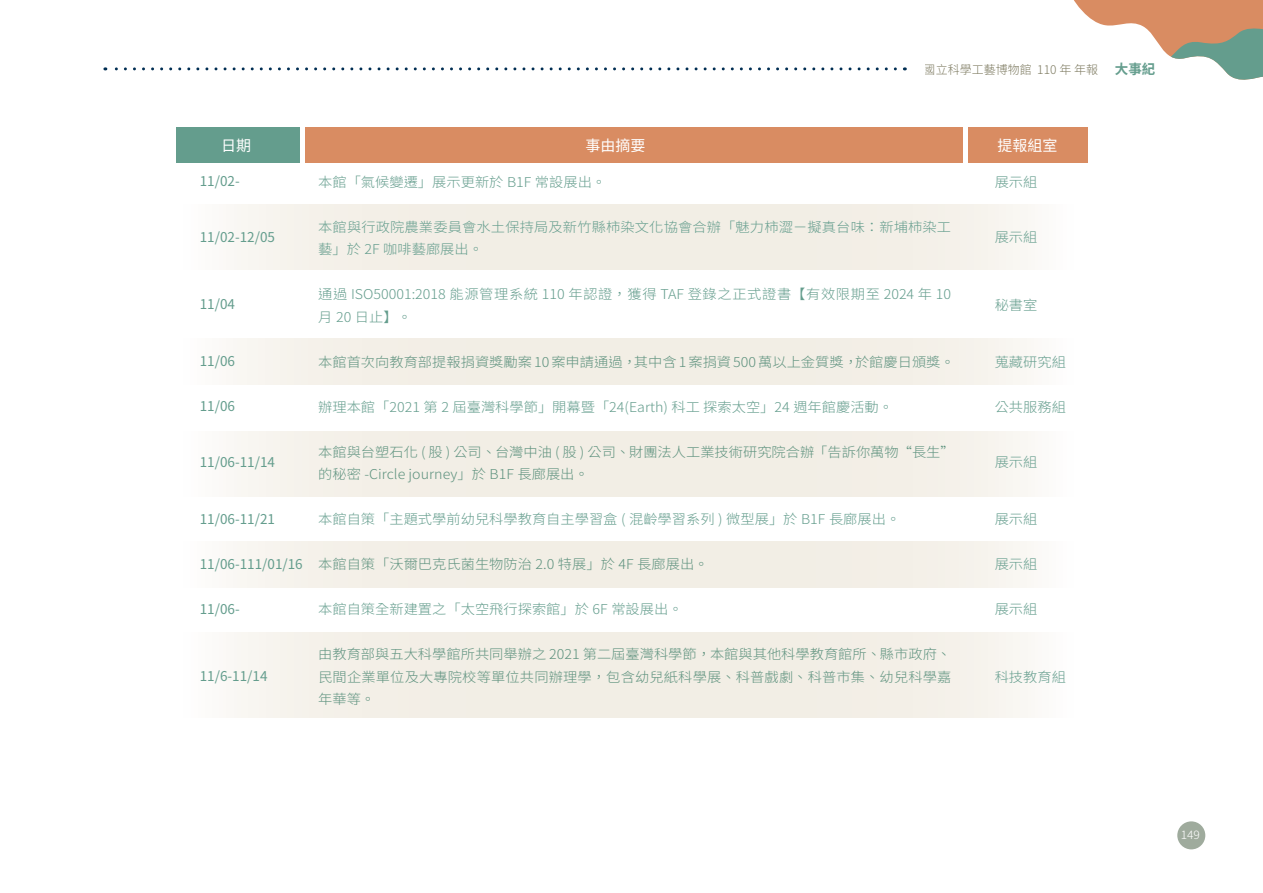
<style>
.page{position:relative;width:1263px;height:893px;background:#fff}
.page>*{position:absolute;margin:0;border:0;box-sizing:border-box;transform-origin:0 0}
.t1{font:15px "Noto Sans Mono CJ Ktc";color:#fff}
.t2{font:300 13.5px/22.5px "Noto Sans CJ Ktc";color:#649d8d;scale:1.05 1}
.t3{font:13.5px "Noto Sans CJ Ktc";color:#649d8d}
.t4{font:300 12px "Noto Sans CJ Ktc";color:#7d7a60}
.t5{font:300 11.4px "Noto Sans CJ Ktc";color:#fff;scale:1.05 1}
.s1{font-family:"Noto Sans Mono CJ Ktc";font-weight:700;font-size:13.5px;color:#649d8d}
</style>
<div class="page">
<div style="left:1177px;top:821px;width:28px;height:28px;background:#9fab9d;border-radius:50%"></div>
<svg style="left:234px;top:204px;width:797px;height:65px;background:#f3efe7"></svg>
<div style="left:176px;top:127px;width:911px;height:36px;background:#d98c62"></div>
<div style="left:176px;top:127px;width:124px;height:36px;background:#649d8d"></div>
<hr style="left:300px;top:122px;width:4px;height:46px;background:#fff">
<hr style="left:964px;top:122px;width:4px;height:46px;background:#fff">
<svg style="left:105px;top:67px;width:790px;height:3px"></svg>
<svg style="left:1074px;top:0;width:189px;height:80px"></svg>
<svg style="left:233px;top:339px;width:798px;height:45px;background:#f3efe7"></svg>
<svg style="left:233px;top:542px;width:798px;height:45px;background:#f3efe7"></svg>
<svg style="left:234px;top:633px;width:797px;height:85px;background:#f3efe7"></svg>
<svg style="left:234px;top:432px;width:797px;height:65px;background:#f3efe7"></svg>
<p class="t4" style="left:924px;top:63px;width:233px">國立科學工藝博物館 110 年 年報 <span class="s1">大事紀</span></p>
<p class="t1" style="left:221px;top:137px;width:31px">日期</p>
<p class="t1" style="left:585px;top:137px;width:61px">事由摘要</p>
<p class="t1" style="left:997px;top:137px;width:61px">提報組室</p>
<p class="t3" style="left:200px;top:174px;width:41px">11/02-</p>
<p class="t3" style="left:200px;top:229px;width:77px">11/02-12/05</p>
<p class="t3" style="left:200px;top:297px;width:37px">11/04</p>
<p class="t3" style="left:200px;top:354px;width:37px">11/06</p>
<p class="t3" style="left:200px;top:399px;width:37px">11/06</p>
<p class="t3" style="left:200px;top:454px;width:77px">11/06-11/14</p>
<p class="t3" style="left:200px;top:511px;width:77px">11/06-11/21</p>
<p class="t3" style="left:200px;top:556px;width:104px">11/06-111/01/16</p>
<p class="t3" style="left:200px;top:601px;width:41px">11/06-</p>
<p class="t3" style="left:200px;top:669px;width:69px">11/6-11/14</p>
<p class="t2" style="left:318px;top:171px;width:276px">本館「氣候變遷」展示更新於 B1F 常設展出。</p>
<p class="t2" style="left:318px;top:216px;width:604px">本館與行政院農業委員會水土保持局及新竹縣柿染文化協會合辦「魅力柿澀－擬真台味：新埔柿染工藝」於 2F 咖啡藝廊展出。</p>
<p class="t2" style="left:318px;top:283px;width:604px">通過 ISO50001:2018 能源管理系統 110 年認證，獲得 TAF 登錄之正式證書【有效限期至 2024 年 10月 20 日止】。</p>
<p class="t2" style="left:318px;top:351px;width:608px">本館首次向教育部提報捐資獎勵案 10 案申請通過，其中含 1 案捐資 500 萬以上金質獎，於館慶日頒獎。</p>
<p class="t2" style="left:318px;top:396px;width:549px">辦理本館「2021 第 2 屆臺灣科學節」開幕暨「24(Earth) 科工 探索太空」24 週年館慶活動。</p>
<p class="t2" style="left:318px;top:441px;width:608px">本館與台塑石化 ( 股 ) 公司、台灣中油 ( 股 ) 公司、財團法人工業技術研究院合辦「告訴你萬物“長生”的秘密 -Circle journey」於 B1F 長廊展出。</p>
<p class="t2" style="left:318px;top:508px;width:556px">本館自策「主題式學前幼兒科學教育自主學習盒 ( 混齡學習系列 ) 微型展」於 B1F 長廊展出。</p>
<p class="t2" style="left:318px;top:553px;width:373px">本館自策「沃爾巴克氏菌生物防治 2.0 特展」於 4F 長廊展出。</p>
<p class="t2" style="left:318px;top:598px;width:348px">本館自策全新建置之「太空飛行探索館」於 6F 常設展出。</p>
<p class="t2" style="left:318px;top:643px;width:605px;text-align:justify">由教育部與五大科學館所共同舉辦之 2021 第二屆臺灣科學節，本館與其他科學教育館所、縣市政府、民間企業單位及大專院校等單位共同辦理學，包含幼兒紙科學展、科普戲劇、科普市集、幼兒科學嘉年華等。</p>
<p class="t2" style="left:995px;top:171px;width:42px">展示組</p>
<p class="t2" style="left:995px;top:226px;width:42px">展示組</p>
<p class="t2" style="left:995px;top:294px;width:42px">秘書室</p>
<p class="t2" style="left:995px;top:351px;width:69px">蒐藏研究組</p>
<p class="t2" style="left:995px;top:396px;width:69px">公共服務組</p>
<p class="t2" style="left:995px;top:451px;width:42px">展示組</p>
<p class="t2" style="left:995px;top:508px;width:42px">展示組</p>
<p class="t2" style="left:995px;top:553px;width:42px">展示組</p>
<p class="t2" style="left:995px;top:598px;width:42px">展示組</p>
<p class="t2" style="left:995px;top:666px;width:69px">科技教育組</p>
<p class="t5" style="left:1181px;top:828px;width:20px">149</p>
</div>
